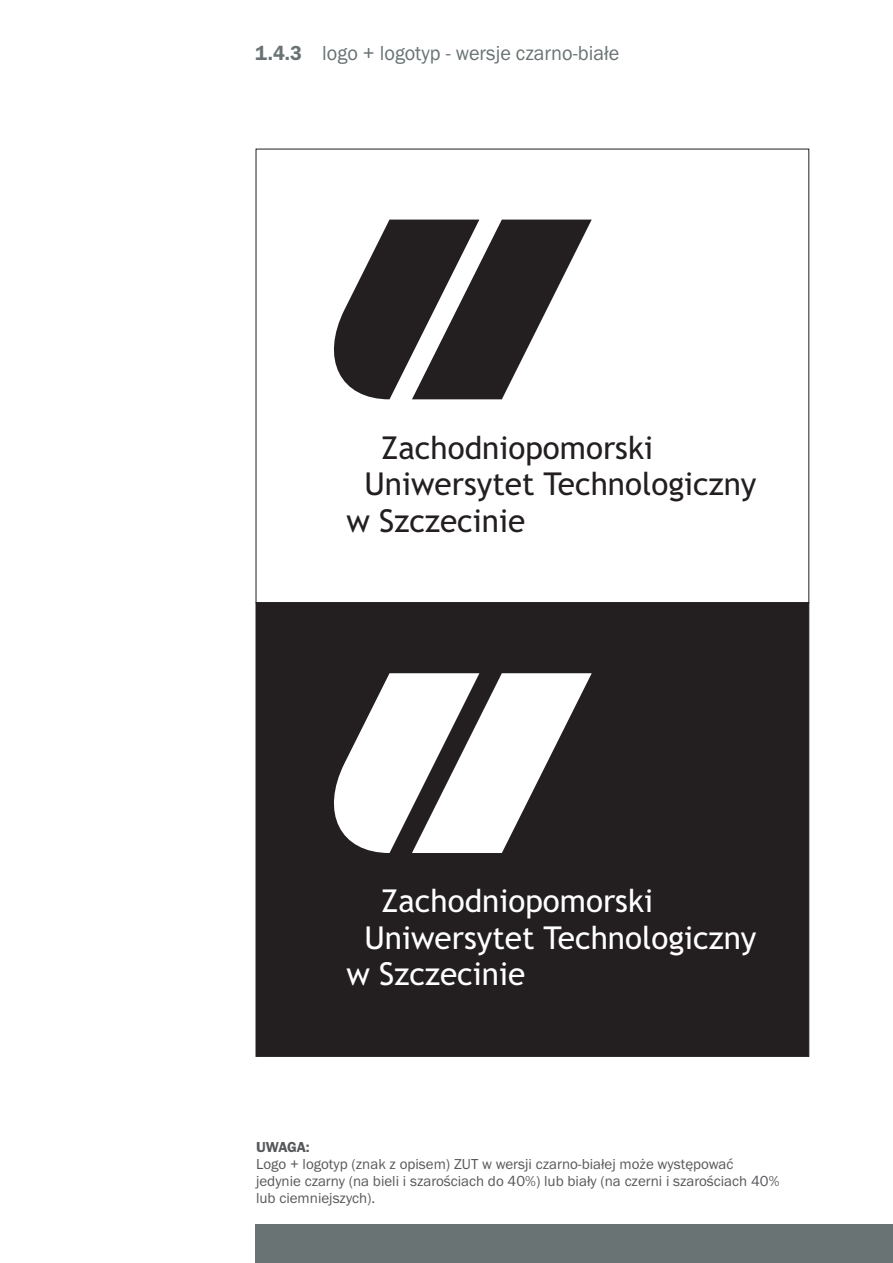
<style>
.page{position:relative;width:893px;height:1263px;background:#fff}
.page>*{position:absolute;margin:0;border:0;box-sizing:border-box;transform-origin:0 0}
.t1{font:31.5px/36.6px "Trebuchet MS";color:#231f20}
.t2{font:31.5px/36.6px "Trebuchet MS";color:#fff}
.t3{font:21px "Franklin Gothic";color:#697374;scale:.96 1}
.t4{font:15px/17px "Franklin Gothic";color:#57585a}
.t5{font:600 15px "Franklin Gothic";letter-spacing:-.01em;color:#57585a}
.s1{font-weight:600}
</style>
<div class="page">
<div style="left:255px;top:602px;width:554px;height:455px;background:#231f20"></div>
<div style="left:255px;top:1225px;width:638px;height:38px;background:#697374"></div>
<svg style="left:333px;top:220px;width:259px;height:179px"></svg>
<svg style="left:320px;top:673px;width:272px;height:180px"></svg>
<h2 class="t3" style="left:255px;top:45px;width:381px"><span class="s1">1.4.3</span> logo + logotyp - wersje czarno-białe</h2>
<h1 class="t1" style="left:381px;top:432px;width:273px">Zachodniopomorski</h1>
<h1 class="t1" style="left:346px;top:468px;width:412px;text-indent:18px">Uniwersytet Technologiczny w Szczecinie</h1>
<h1 class="t2" style="left:381px;top:885px;width:273px">Zachodniopomorski</h1>
<h1 class="t2" style="left:346px;top:922px;width:412px;text-indent:18px">Uniwersytet Technologiczny w Szczecinie</h1>
<p class="t5" style="left:256px;top:1142px;width:55px">UWAGA:</p>
<p class="t4" style="left:256px;top:1157px;width:525px">Logo + logotyp (znak z opisem) ZUT w wersji czarno-białej może występować jedynie czarny (na bieli i szarościach do 40%) lub biały (na czerni i szarościach 40% lub ciemniejszych).</p>
</div>
